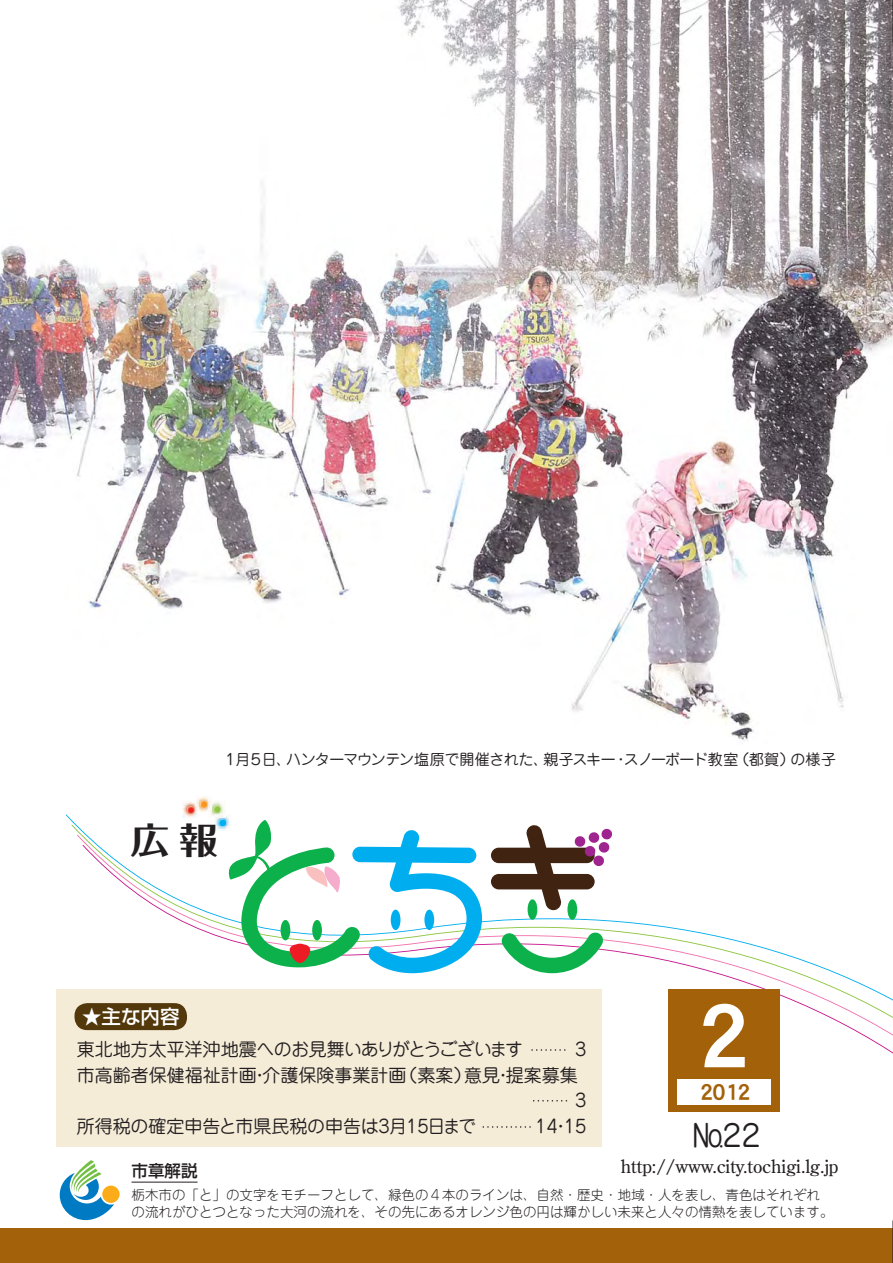
<style>
.page{position:relative;width:893px;height:1263px;background:#fff}
.page>*{position:absolute;margin:0;border:0;box-sizing:border-box;transform-origin:0 0}
.t1{font:96px "DFHS Gothic Std W7 90 pv RKSJ H";color:#fff}
.t2{font:36px "Folk Pro Bold 90 pv RKSJ H";color:#231f20;scale:1.07 1}
.t3{font:30px "Jun 201 Pro Regular 90 pv RKSJ H";color:#231f20}
.t4{font:24px "DFHS Gothic Std W7 90 pv RKSJ H";color:#a36109}
.t5{font:19.5px "Shin Go Pro Medium 90 pv RKSJ H";color:#fff}
.t6{font:18px/25.5px "Jun 201 Pro Regular 90 pv RKSJ H";color:#231f20}
.t7{font:18px "Century Old Style Std";color:#231f20}
.t8{font:16.5px "Shin Go Pro Medium 90 pv RKSJ H";color:#231f20}
.t9{font:15px "Jun 201 Pro Regular 90 pv RKSJ H";letter-spacing:-.04em;color:#231f20}
.t10{font:13.5px/16.2px "Jun 101 Pro Light 90 pv RKSJ H";color:#231f20}
</style>
<div class="page">
<div style="left:0;top:1229px;width:893px;height:34px;background:#a36109"></div>
<img style="left:0;top:0;width:893px;height:742px">
<div style="left:57px;top:989px;width:545px;height:158px;background:#f5ecd8"></div>
<svg style="left:83px;top:845px;width:810px;height:283px"></svg>
<img style="left:197px;top:796px;width:13px;height:4px">
<img style="left:182px;top:803px;width:5px;height:15px">
<div style="left:491px;top:848px;width:104px;height:15px;background:#412312;border-radius:8px"></div>
<div style="left:491px;top:874px;width:104px;height:15px;background:#412312;border-radius:8px"></div>
<svg style="left:526px;top:825px;width:36px;height:85px"></svg>
<svg style="left:501px;top:931px;width:103px;height:42px"></svg>
<div style="left:528px;top:899px;width:9px;height:21px;background:#0cb14b;border-radius:50%"></div>
<div style="left:567px;top:899px;width:10px;height:21px;background:#0cb14b;border-radius:50%"></div>
<svg style="left:574px;top:828px;width:39px;height:39px"></svg>
<svg style="left:187px;top:800px;width:295px;height:173px"></svg>
<svg style="left:534px;top:1100px;width:34px;height:1px"></svg>
<svg style="left:483px;top:1126px;width:47px;height:2px"></svg>
<div style="left:75px;top:1003px;width:112px;height:27px;background:#52380b;border-radius:13px"></div>
<hr style="left:132px;top:1182px;width:66px;height:1px;background:#231f20">
<svg style="left:60px;top:1160px;width:54px;height:60px"></svg>
<div style="left:102px;top:1185px;width:18px;height:18px;background:#fbac18;border-radius:50%"></div>
<div style="left:669px;top:989px;width:111px;height:123px;background:#a36109"></div>
<div style="left:678px;top:1079px;width:93px;height:25px;background:#fff"></div>
<svg style="left:532px;top:1049px;width:36px;height:2px"></svg>
<hr style="left:892px;top:1220px;width:1px;height:43px;background:#231f20">
<hr style="left:892px;top:0;width:1px;height:43px;background:#231f20">
<p class="t9" style="left:223px;top:754px;width:615px">１月５日、ハンターマウンテン塩原で開催された、親子スキー・スノーボード教室（都賀）の様子</p>
<h2 class="t2" style="left:131px;top:827px;width:83px">広報</h2>
<h3 class="t5" style="left:82px;top:1009px;width:99px">★主な内容</h3>
<h3 class="t6" style="left:77px;top:1039px;width:503px">東北地方太平洋沖地震へのお見舞いありがとうございます<br>市高齢者保健福祉計画・介護保険事業計画（素案）意見・提案募集</h3>
<h3 class="t6" style="left:77px;top:1116px;width:401px">所得税の確定申告と市県民税の申告は3月15日まで</h3>
<h3 class="t6" style="left:575px;top:1039px;width:13px">3</h3>
<h3 class="t6" style="left:535px;top:1090px;width:53px;text-align:right">3<br>1 4・1 5</h3>
<p class="t8" style="left:132px;top:1164px;width:67px">市章解説</p>
<h1 class="t1" style="left:699px;top:996px;width:51px">2</h1>
<h3 class="t4" style="left:700px;top:1082px;width:51px">2012</h3>
<h3 class="t3" style="left:693px;top:1124px;width:69px">№22</h3>
<h3 class="t7" style="left:621px;top:1156px;width:219px">http://www.city.tochigi.lg.jp</h3>
<p class="t10" style="left:132px;top:1189px;width:703px">栃木市の「と｣の文字をモチーフとして、緑色の４本のラインは、自然・歴史・地域・人を表し、青色はそれぞれの流れがひとつとなった大河の流れを、その先にあるオレンジ色の円は輝かしい未来と人々の情熱を表しています。</p>
</div>
